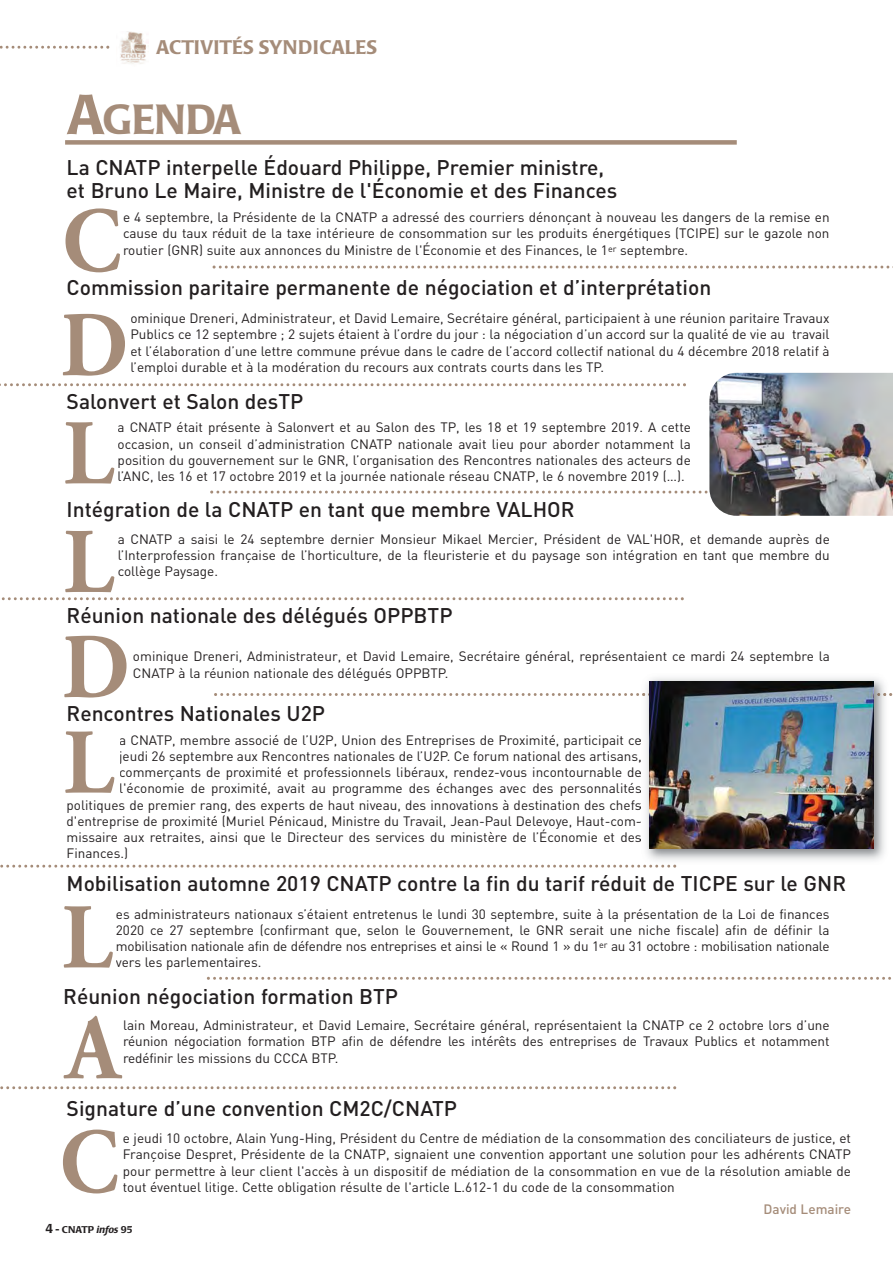
<style>
.page{position:relative;width:893px;height:1263px;background:#fff}
.page>*{position:absolute;margin:0;border:0;box-sizing:border-box;transform-origin:0 0}
.t1{font:700 92.4px "Adobe Garamond";color:#a58c79;scale:.93 1}
.t2{font:500 41.7px "Poppl Laudatio";letter-spacing:-.01em;color:#a58c79}
.t3{font:500 21px/22.5px "DIN";color:#231f20}
.t4{font:500 19.5px "Poppl Laudatio";color:#a58c79}
.t5{font:13.5px/16.2px "DIN";color:#231f20;text-align:justify}
.t6{font:500 13.5px "DIN";color:#a58c79}
.t7{font:500 9.75px "Poppl Laudatio";color:#231f20}
.s1{font-size:55.5px}
.s2{font-size:12.75px}
.s3{font-style:italic}
</style>
<div class="page">
<div style="left:65px;top:140px;width:671px;height:5px;background:#a58c79"></div>
<svg style="left:212px;top:266px;width:678px;height:3px"></svg>
<svg style="left:1px;top:597px;width:682px;height:3px"></svg>
<svg style="left:214px;top:693px;width:678px;height:3px"></svg>
<img style="left:640px;top:678px;width:250px;height:188px">
<img style="left:641px;top:693px;width:8px;height:3px">
<img style="left:649px;top:681px;width:223px;height:168px">
<img style="left:120px;top:31px;width:28px;height:33px">
<svg style="left:0;top:46px;width:109px;height:3px"></svg>
<svg style="left:0;top:865px;width:676px;height:3px"></svg>
<svg style="left:207px;top:977px;width:684px;height:3px"></svg>
<svg style="left:0;top:1086px;width:676px;height:3px"></svg>
<svg style="left:0;top:383px;width:708px;height:111px"></svg>
<img style="left:709px;top:373px;width:183px;height:143px">
<h3 class="t4" style="left:156px;top:39px;width:222px">ACTIVITÉS SYNDICALES</h3>
<h2 class="t2" style="left:67px;top:102px;width:176px"><span class="s1">A</span>GENDA</h2>
<h3 class="t3" style="left:67px;top:159px;width:552px">La CNATP interpelle Édouard Philippe, Premier ministre, et Bruno Le Maire, Ministre de l'Économie et des Finances</h3>
<h1 class="t1" style="left:62px;top:204px;width:65px">C</h1>
<p class="t5" style="left:123px;top:211px;width:707px">e 4 septembre, la Présidente de la CNATP a adressé des courriers dénonçant à nouveau les dangers de la remise en cause du taux réduit de la taxe intérieure de consommation sur les produits énergétiques (TCIPE) sur le gazole non</p>
<p class="t5" style="left:123px;top:243px;width:566px">routier (GNR) suite aux annonces du Ministre de l'Économie et des Finances, le 1<sup>er</sup> septembre.</p>
<h3 class="t3" style="left:67px;top:278px;width:646px">Commission paritaire permanente de négociation et d’interprétation</h3>
<p class="t5" style="left:130px;top:312px;width:700px">ominique Dreneri, Administrateur, et David Lemaire, Secrétaire général, participaient à une réunion paritaire Travaux Publics ce 12 septembre ; 2 sujets étaient à l’ordre du jour : la négociation d’un accord sur la qualité de vie au travail et l’élaboration d’une lettre commune prévue dans le cadre de l’accord collectif national du 4 décembre 2018 relatif à l’emploi durable et à la modération du recours aux contrats courts dans les TP.</p>
<h1 class="t1" style="left:61px;top:309px;width:74px">D</h1>
<h3 class="t3" style="left:67px;top:393px;width:238px">Salonvert et Salon desTP</h3>
<h1 class="t1" style="left:63px;top:417px;width:55px">L</h1>
<p class="t5" style="left:118px;top:421px;width:574px">a CNATP était présente à Salonvert et au Salon des TP, les 18 et 19 septembre 2019. A cette occasion, un conseil d’administration CNATP nationale avait lieu pour aborder notamment la position du gouvernement sur le GNR, l’organisation des Rencontres nationales des acteurs de</p>
<p class="t5" style="left:118px;top:470px;width:568px">l’ANC, les 16 et 17 octobre 2019 et la journée nationale réseau CNATP, le 6 novembre 2019 (…).</p>
<h3 class="t3" style="left:67px;top:501px;width:509px">Intégration de la CNATP en tant que membre VALHOR</h3>
<h1 class="t1" style="left:63px;top:525px;width:55px">L</h1>
<p class="t5" style="left:118px;top:533px;width:713px">a CNATP a saisi le 24 septembre dernier Monsieur Mikael Mercier, Président de VAL'HOR, et demande auprès de l’Interprofession française de l’horticulture, de la fleuristerie et du paysage son intégration en tant que membre du</p>
<p class="t5" style="left:118px;top:565px;width:102px">collège Paysage.</p>
<h3 class="t3" style="left:67px;top:606px;width:387px">Réunion nationale des délégués OPPBTP</h3>
<h1 class="t1" style="left:62px;top:630px;width:74px">D</h1>
<p class="t5" style="left:133px;top:650px;width:698px">ominique Dreneri, Administrateur, et David Lemaire, Secrétaire général, représentaient ce mardi 24 septembre la</p>
<p class="t5" style="left:133px;top:666px;width:317px">CNATP à la réunion nationale des délégués OPPBTP.</p>
<h3 class="t3" style="left:67px;top:704px;width:260px">Rencontres Nationales U2P</h3>
<h1 class="t1" style="left:64px;top:726px;width:55px">L</h1>
<p class="t5" style="left:119px;top:733px;width:524px">a CNATP, membre associé de l’U2P, Union des Entreprises de Proximité, participait ce</p>
<p class="t5" style="left:119px;top:750px;width:524px">jeudi 26 septembre aux Rencontres nationales de l’U2P. Ce forum national des artisans,</p>
<p class="t5" style="left:119px;top:766px;width:523px">commerçants de proximité et professionnels libéraux, rendez-vous incontournable de</p>
<p class="t5" style="left:119px;top:782px;width:524px">l'économie de proximité, avait au programme des échanges avec des personnalités</p>
<p class="t5" style="left:67px;top:798px;width:576px">politiques de premier rang, des experts de haut niveau, des innovations à destination des chefs</p>
<p class="t5" style="left:67px;top:814px;width:576px">d'entreprise de proximité (Muriel Pénicaud, Ministre du Travail, Jean-Paul Delevoye, Haut-com-</p>
<p class="t5" style="left:67px;top:831px;width:576px">missaire aux retraites, ainsi que le Directeur des services du ministère de l’Économie et des</p>
<p class="t5" style="left:67px;top:847px;width:63px">Finances.)</p>
<h3 class="t3" style="left:67px;top:875px;width:780px">Mobilisation automne 2019 CNATP contre la fin du tarif réduit de TICPE sur le GNR</h3>
<h1 class="t1" style="left:62px;top:901px;width:55px">L</h1>
<p class="t5" style="left:116px;top:907px;width:715px">es administrateurs nationaux s’étaient entretenus le lundi 30 septembre, suite à la présentation de la Loi de finances 2020 ce 27 septembre (confirmant que, selon le Gouvernement, le GNR serait une niche fiscale) afin de définir la mobilisation nationale afin de défendre nos entreprises et ainsi le « Round 1 » du 1<sup>er</sup> au 31 octobre : mobilisation nationale</p>
<p class="t5" style="left:116px;top:956px;width:147px">vers les parlementaires.</p>
<h3 class="t3" style="left:63px;top:988px;width:336px">Réunion négociation formation BTP</h3>
<h1 class="t1" style="left:66px;top:1012px;width:59px">A</h1>
<p class="t5" style="left:123px;top:1019px;width:707px">lain Moreau, Administrateur, et David Lemaire, Secrétaire général, représentaient la CNATP ce 2 octobre lors d’une réunion négociation formation BTP afin de défendre les intérêts des entreprises de Travaux Publics et notamment</p>
<p class="t5" style="left:123px;top:1051px;width:217px">redéfinir les missions du CCCA BTP.</p>
<h3 class="t3" style="left:67px;top:1099px;width:392px">Signature d’une convention CM2C/CNATP</h3>
<h1 class="t1" style="left:59px;top:1125px;width:65px">C</h1>
<p class="t5" style="left:123px;top:1132px;width:729px">e jeudi 10 octobre, Alain Yung-Hing, Président du Centre de médiation de la consommation des conciliateurs de justice, et Françoise Despret, Présidente de la CNATP, signaient une convention apportant une solution pour les adhérents CNATP pour permettre à leur client l'accès à un dispositif de médiation de la consommation en vue de la résolution amiable de</p>
<p class="t5" style="left:123px;top:1180px;width:553px">tout éventuel litige. Cette obligation résulte de l'article L.612-1 du code de la consommation</p>
<p class="t7" style="left:45px;top:1225px;width:89px"><span class="s2">4</span> - CNATP <span class="s3">infos</span> 95</p>
<p class="t6" style="left:763px;top:1205px;width:89px">David Lemaire</p>
</div>
